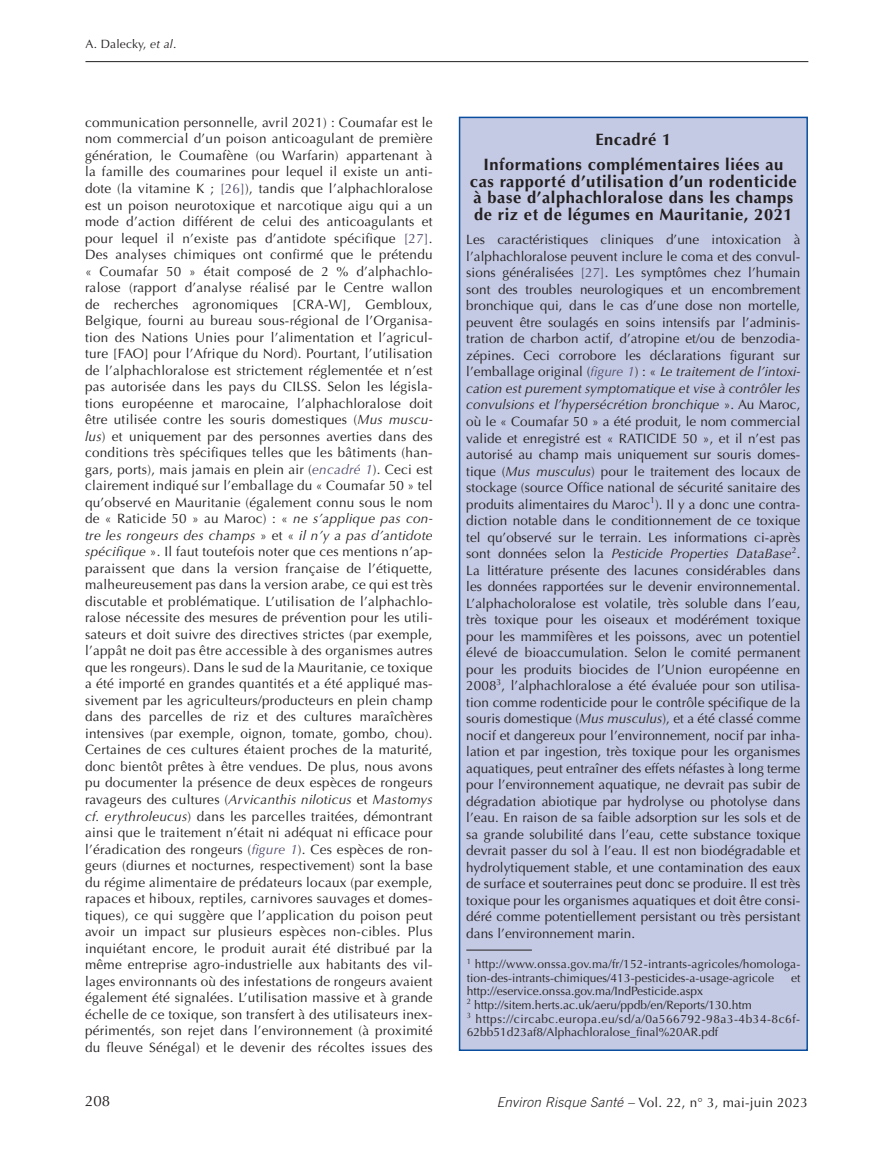
<style>
.page{position:relative;width:893px;height:1149px;background:#fff}
.page>*{position:absolute;margin:0;border:0;box-sizing:border-box;transform-origin:0 0}
.BoxTitle{font:700 16.5px/16.5px "Optima LT Std";letter-spacing:.035em;color:#231f20;text-align:center}
.t1{font:15px "Optima LT Std";color:#231f20}
.Text{font:13.5px/16.5px "Optima LT Std";letter-spacing:.02em;color:#231f20;text-align:justify}
.Box_Text{font:13.5px/16.5px "Optima LT Std";letter-spacing:.005em;color:#231f20;text-align:justify}
.Footnote{font:12px/13.5px "Optima LT Std";color:#231f20}
.Footnote-2{font:12px/13.5px "Optima LT Std";letter-spacing:.025em;color:#231f20}
.s1{font-style:italic}
.s2{color:#4f4b6a}
.s3{font-style:italic;color:#4f4b6a}
.s4{font-family:"Trade Gothic LT Std";font-weight:300;font-style:italic}
</style>
<div class="page">
<hr style="left:85px;top:61px;width:723px;height:1px;background:#231f20">
<div style="left:460px;top:117px;width:347px;height:932px;background:#c5cae4"></div>
<hr style="left:466px;top:949px;width:66px;height:1px;background:#231f20">
<div style="left:459px;top:117px;width:349px;height:933px;border:2px solid #094e9e"></div>
<p class="Footnote" style="left:85px;top:38px;width:92px">A. Dalecky, <span class="s1">et al</span>.</p>
<p class="Text" style="left:85px;top:114px;width:349px">communication personnelle, avril 2021) : Coumafar est le nom commercial d’un poison anticoagulant de première génération, le Coumafène (ou Warfarin) appartenant à la famille des coumarines pour lequel il existe un anti&shy;dote (la vitamine K ; <span class="s2">[26]</span>), tandis que l’alphachloralose est un poison neurotoxique et narcotique aigu qui a un mode d’action différent de celui des anticoagulants et pour lequel il n’existe pas d’antidote spécifique <span class="s2">[27]</span>.<br>Des analyses chimiques ont confirmé que le prétendu « Coumafar 50 » était composé de 2 % d’alphachlo&shy;ralose (rapport d’analyse réalisé par le Centre wallon de recherches agronomiques [CRA-W], Gembloux, Belgique, fourni au bureau sous-régional de l’Organisa&shy;tion des Nations Unies pour l’alimentation et l’agricul&shy;ture [FAO] pour l’Afrique du Nord). Pourtant, l’utilisation de l’alphachloralose est strictement réglementée et n’est pas autorisée dans les pays du CILSS. Selon les législa&shy;tions européenne et marocaine, l’alphachloralose doit être utilisée contre les souris domestiques (<span class="s1">Mus muscu&shy;lus</span>) et uniquement par des personnes averties dans des conditions très spécifiques telles que les bâtiments (han&shy;gars, ports), mais jamais en plein air (<span class="s3">encadré 1</span>). Ceci est clairement indiqué sur l’emballage du « Coumafar 50 » tel qu’observé en Mauritanie (également connu sous le nom de « Raticide 50 » au Maroc) : « <span class="s1">ne s’applique pas con&shy;tre les rongeurs des champs</span> » et « <span class="s1">il n’y a pas d’antidote spécifique</span> ». Il faut toutefois noter que ces mentions n’ap&shy;paraissent que dans la version française de l’étiquette, malheureusement pas dans la version arabe, ce qui est très discutable et problématique. L’utilisation de l’alphachlo&shy;ralose nécessite des mesures de prévention pour les utili&shy;sateurs et doit suivre des directives strictes (par exemple, l’appât ne doit pas être accessible à des organismes autres que les rongeurs). Dans le sud de la Mauritanie, ce toxique a été importé en grandes quantités et a été appliqué mas&shy;sivement par les agriculteurs/producteurs en plein champ dans des parcelles de riz et des cultures maraîchères intensives (par exemple, oignon, tomate, gombo, chou).<br>Certaines de ces cultures étaient proches de la maturité, donc bientôt prêtes à être vendues. De plus, nous avons pu documenter la présence de deux espèces de rongeurs ravageurs des cultures (<span class="s1">Arvicanthis niloticus</span> et <span class="s1">Mastomys cf. erythroleucus</span>) dans les parcelles traitées, démontrant ainsi que le traitement n’était ni adéquat ni efficace pour l’éradication des rongeurs (<span class="s3">figure 1</span>). Ces espèces de ron&shy;geurs (diurnes et nocturnes, respectivement) sont la base du régime alimentaire de prédateurs locaux (par exemple, rapaces et hiboux, reptiles, carnivores sauvages et domes&shy;tiques), ce qui suggère que l’application du poison peut avoir un impact sur plusieurs espèces non-cibles. Plus inquiétant encore, le produit aurait été distribué par la même entreprise agro-industrielle aux habitants des vil&shy;lages environnants où des infestations de rongeurs avaient également été signalées. L’utilisation massive et à grande échelle de ce toxique, son transfert à des utilisateurs inex&shy;périmentés, son rejet dans l’environnement (à proximité du fleuve Sénégal) et le devenir des récoltes issues des</p>
<p class="t1" style="left:85px;top:1092px;width:27px">208</p>
<p class="BoxTitle" style="left:595px;top:132px;width:77px">Encadré 1</p>
<p class="BoxTitle" style="left:470px;top:156px;width:329px">Informations complémentaires liées au cas rapporté d’utilisation d’un rodenticide à base d’alphachloralose dans les champs de riz et de légumes en Mauritanie, 2021</p>
<p class="Box_Text" style="left:466px;top:232px;width:336px">Les caractéristiques cliniques d’une intoxication à l’alphachloralose peuvent inclure le coma et des convul&shy;sions généralisées <span class="s2">[27]</span>. Les symptômes chez l’humain sont des troubles neurologiques et un encombrement bronchique qui, dans le cas d’une dose non mortelle, peuvent être soulagés en soins intensifs par l’adminis&shy;tration de charbon actif, d’atropine et/ou de benzodia&shy;zépines. Ceci corrobore les déclarations figurant sur l’emballage original (<span class="s3">figure 1</span>) : « <span class="s1">Le traitement de l’intoxi&shy;cation est purement symptomatique et vise à contrôler les convulsions et l’hypersécrétion bronchique</span> ». Au Maroc, où le « Coumafar 50 » a été produit, le nom commercial valide et enregistré est « RATICIDE 50 », et il n’est pas autorisé au champ mais uniquement sur souris domes&shy;tique (<span class="s1">Mus musculus</span>) pour le traitement des locaux de stockage (source Office national de sécurité sanitaire des produits alimentaires du Maroc<sup>1</sup>). Il y a donc une contra&shy;diction notable dans le conditionnement de ce toxique tel qu’observé sur le terrain. Les informations ci-après sont données selon la <span class="s1">Pesticide Properties DataBase</span><sup>2</sup>.<br>La littérature présente des lacunes considérables dans les données rapportées sur le devenir environnemental.<br>L’alphacholoralose est volatile, très soluble dans l’eau, très toxique pour les oiseaux et modérément toxique pour les mammifères et les poissons, avec un potentiel élevé de bioaccumulation. Selon le comité permanent pour les produits biocides de l’Union européenne en 2008<sup>3</sup>, l’alphachloralose a été évaluée pour son utilisa&shy;tion comme rodenticide pour le contrôle spécifique de la souris domestique (<span class="s1">Mus musculus</span>), et a été classé comme nocif et dangereux pour l’environnement, nocif par inha&shy;lation et par ingestion, très toxique pour les organismes aquatiques, peut entraîner des effets néfastes à long terme pour l’environnement aquatique, ne devrait pas subir de dégradation abiotique par hydrolyse ou photolyse dans l’eau. En raison de sa faible adsorption sur les sols et de sa grande solubilité dans l’eau, cette substance toxique devrait passer du sol à l’eau. Il est non biodégradable et hydrolytiquement stable, et une contamination des eaux de surface et souterraines peut donc se produire. Il est très toxique pour les organismes aquatiques et doit être consi&shy;déré comme potentiellement persistant ou très persistant dans l’environnement marin.</p>
<p class="Footnote" style="left:467px;top:957px;width:335px"><sup>1</sup> http://www.onssa.gov.ma/fr/152-intrants-agricoles/homologa&shy;tion-des-intrants-chimiques/413-pesticides-a-usage-agricole</p>
<p class="Footnote" style="left:791px;top:971px;width:11px">et</p>
<p class="Footnote" style="left:467px;top:984px;width:238px">http://eservice.onssa.gov.ma/IndPesticide.aspx</p>
<p class="Footnote" style="left:467px;top:998px;width:286px"><sup>2</sup> http://sitem.herts.ac.uk/aeru/ppdb/en/Reports/130.htm</p>
<p class="Footnote-2" style="left:467px;top:1011px;width:335px"><sup>3</sup> https://circabc.europa.eu/sd/a/0a566792-98a3-4b34-8c6f-<br>62bb51d23af8/Alphachloralose_final%20AR.pdf</p>
<p class="Text" style="left:497px;top:1094px;width:313px"><span class="s4">Environ Risque Santé –</span> Vol. 22, n° 3, mai-juin 2023</p>
</div>
